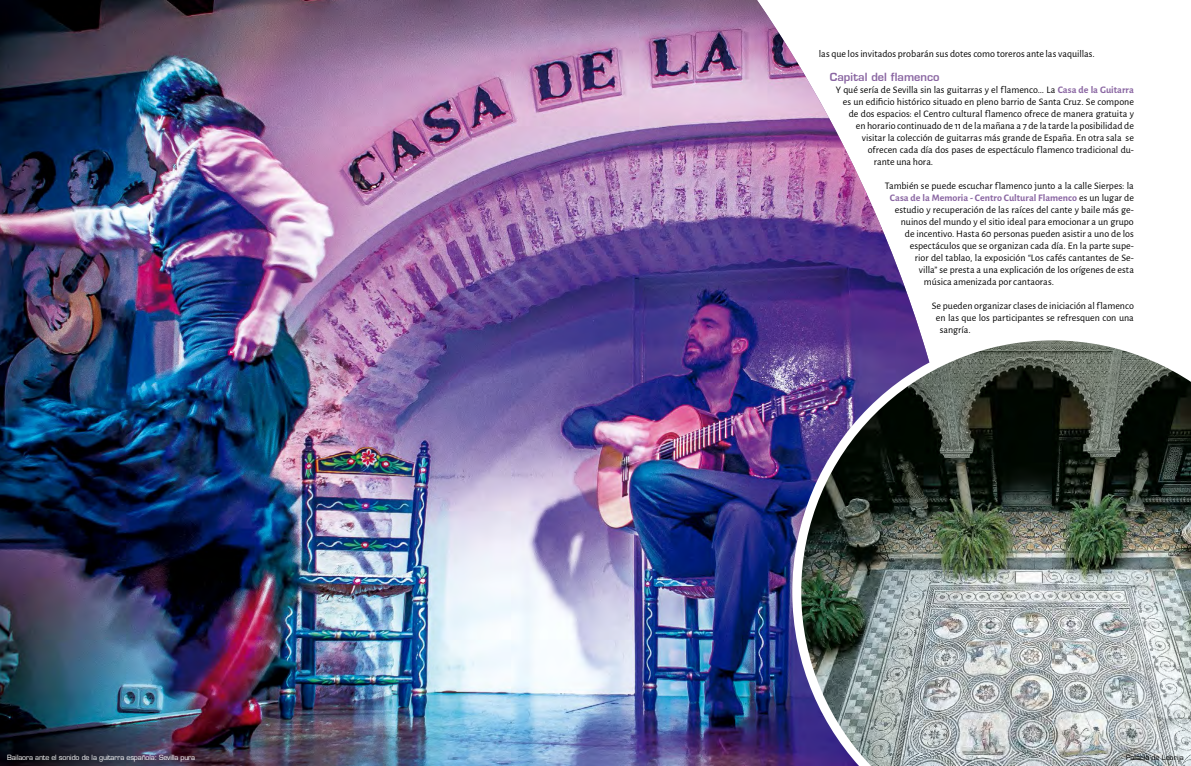
<style>
.page{position:relative;width:1191px;height:766px;background:#fff}
.page>*{position:absolute;margin:0;border:0;box-sizing:border-box;transform-origin:0 0}
.t1{font:700 11px "Euromode";letter-spacing:.005em;color:#8a66a2}
.t2{font:10px "Alegreya Sans";color:#000}
.t3{font:700 10px "Alegreya Sans";color:#8a66a2}
.t4{font:7px "Euromode Plain";letter-spacing:-.02em;color:#fff}
.t5{font:7px "Euromode Plain";color:#000}
.s1{font-weight:700;color:#8a66a2}
.s2{font-weight:400;color:#000}
</style>
<div class="page">
<img style="left:0;top:0;width:920px;height:765px">
<img style="left:792px;top:331px;width:399px;height:434px">
<p class="t2" style="left:819px;top:47px;width:278px">las que los invitados probarán sus dotes como toreros ante las vaquillas.</p>
<p class="t1" style="left:830px;top:70px;width:111px">Capital del flamenco</p>
<p class="t2" style="left:836px;top:83px;width:299px">Y qué sería de Sevilla sin las guitarras y el flamenco... La <span class="s1">Casa de la Guitarra</span></p>
<p class="t2" style="left:843px;top:95px;width:292px">es un edificio histórico situado en pleno barrio de Santa Cruz. Se compone</p>
<p class="t2" style="left:849px;top:107px;width:286px">de dos espacios: el Centro cultural flamenco ofrece de manera gratuita y</p>
<p class="t2" style="left:856px;top:119px;width:280px">en horario continuado de 11 de la mañana a 7 de la tarde la posibilidad de</p>
<p class="t2" style="left:862px;top:131px;width:273px">visitar la colección de guitarras más grande de España. En otra sala se</p>
<p class="t2" style="left:868px;top:143px;width:267px">ofrecen cada día dos pases de espectáculo flamenco tradicional du-</p>
<p class="t2" style="left:874px;top:155px;width:61px">rante una hora.</p>
<p class="t2" style="left:885px;top:179px;width:250px">También se puede escuchar flamenco junto a la calle Sierpes: la</p>
<p class="t3" style="left:890px;top:191px;width:245px">Casa de la Memoria - Centro Cultural Flamenco <span class="s2">es un lugar de</span></p>
<p class="t2" style="left:895px;top:203px;width:240px">estudio y recuperación de las raíces del cante y baile más ge-</p>
<p class="t2" style="left:901px;top:215px;width:234px">nuinos del mundo y el sitio ideal para emocionar a un grupo</p>
<p class="t2" style="left:905px;top:227px;width:230px">de incentivo. Hasta 60 personas pueden asistir a uno de los</p>
<p class="t2" style="left:910px;top:239px;width:225px">espectáculos que se organizan cada día. En la parte supe-</p>
<p class="t2" style="left:915px;top:251px;width:220px">rior del tablao, la exposición “Los cafés cantantes de Se-</p>
<p class="t2" style="left:919px;top:263px;width:217px">villa” se presta a una explicación de los orígenes de esta</p>
<p class="t2" style="left:924px;top:275px;width:132px">música amenizada por cantaoras.</p>
<p class="t2" style="left:932px;top:299px;width:203px">Se pueden organizar clases de iniciación al flamenco</p>
<p class="t2" style="left:936px;top:311px;width:199px">en las que los participantes se refresquen con una</p>
<p class="t2" style="left:940px;top:323px;width:32px">sangría.</p>
<p class="t4" style="left:7px;top:752px;width:190px">Bailaora ante el sonido de la guitarra española: Sevilla pura</p>
<p class="t5" style="left:1126px;top:753px;width:59px">Palacio de Lebrija</p>
</div>
